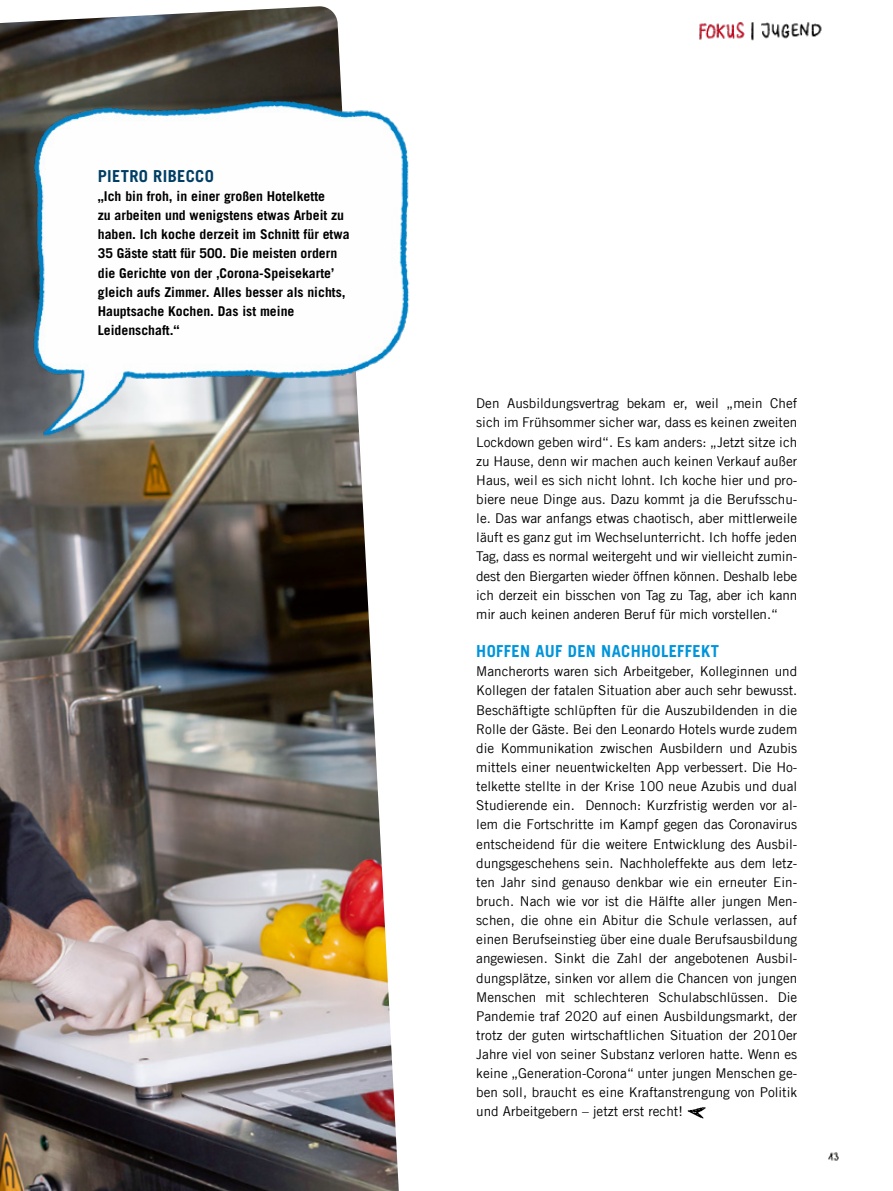
<style>
.page{position:relative;width:893px;height:1191px;background:#fff}
.page>*{position:absolute;margin:0;border:0;box-sizing:border-box;transform-origin:0 0}
.t1{font:700 16.5px "Trade Gothic LT Com";letter-spacing:.02em;color:#0095db}
.t2{font:700 16.5px "Trade Gothic LT Com";letter-spacing:.02em;color:#003e65}
.t3{font:13.5px/19.2px "Trade Gothic LT Com";letter-spacing:-.005em;color:#000;text-align:justify}
.t4{font:700 13.5px/19.2px "Trade Gothic LT Com";color:#000}
</style>
<div class="page">
<img style="left:0;top:6px;width:399px;height:1185px">
<img style="left:687px;top:1107px;width:19px;height:12px">
<img style="left:828px;top:1152px;width:11px;height:9px">
<img style="left:699px;top:22px;width:123px;height:19px">
<img style="left:29px;top:78px;width:381px;height:368px">
<p class="t2" style="left:98px;top:166px;width:118px">PIETRO RIBECCO</p>
<p class="t4" style="left:98px;top:186px;width:253px">„Ich bin froh, in einer großen Hotelkette<br>zu arbeiten und wenigstens etwas Arbeit zu haben. Ich koche derzeit im Schnitt für etwa 35 Gäste statt für 500. Die meisten ordern die Gerichte von der ‚Corona-Speisekarte’ gleich aufs Zimmer. Alles besser als nichts, Hauptsache Kochen. Das ist meine Leidenschaft.“</p>
<p class="t3" style="left:476px;top:394px;width:323px">Den Ausbildungsvertrag bekam er, weil „mein Chef sich im Frühsommer sicher war, dass es keinen zweiten Lockdown geben wird“. Es kam anders: „Jetzt sitze ich zu Hause, denn wir machen auch keinen Verkauf außer Haus, weil es sich nicht lohnt. Ich koche hier und pro&shy;biere neue Dinge aus. Dazu kommt ja die Berufsschu&shy;le. Das war anfangs etwas chaotisch, aber mittlerweile läuft es ganz gut im Wechselunterricht. Ich hoffe jeden Tag, dass es normal weitergeht und wir vielleicht zumin&shy;dest den Biergarten wieder öffnen können. Deshalb lebe ich derzeit ein bisschen von Tag zu Tag, aber ich kann mir auch keinen anderen Beruf für mich vorstellen.“</p>
<p class="t1" style="left:476px;top:641px;width:244px">HOFFEN AUF DEN NACHHOLEFFEKT</p>
<p class="t3" style="left:476px;top:661px;width:323px">Mancherorts waren sich Arbeitgeber, Kolleginnen und Kollegen der fatalen Situation aber auch sehr bewusst.<br>Beschäftigte schlüpften für die Auszubildenden in die Rolle der Gäste. Bei den Leonardo Hotels wurde zudem die Kommunikation zwischen Ausbildern und Azubis mittels einer neuentwickelten App verbessert. Die Ho&shy;telkette stellte in der Krise 100 neue Azubis und dual Studierende ein. Dennoch: Kurzfristig werden vor al&shy;lem die Fortschritte im Kampf gegen das Coronavirus entscheidend für die weitere Entwicklung des Ausbil&shy;dungsgeschehens sein. Nachholeffekte aus dem letz&shy;ten Jahr sind genauso denkbar wie ein erneuter Ein&shy;bruch. Nach wie vor ist die Hälfte aller jungen Men&shy;schen, die ohne ein Abitur die Schule verlassen, auf einen Berufseinstieg über eine duale Berufsausbildung angewiesen. Sinkt die Zahl der angebotenen Ausbil&shy;dungsplätze, sinken vor allem die Chancen von jungen Menschen mit schlechteren Schulabschlüssen. Die Pandemie traf 2020 auf einen Ausbildungsmarkt, der trotz der guten wirtschaftlichen Situation der 2010er Jahre viel von seiner Substanz verloren hatte. Wenn es keine „Generation-Corona“ unter jungen Menschen ge&shy;ben soll, braucht es eine Kraftanstrengung von Politik und Arbeitgebern – jetzt erst recht!</p>
</div>
